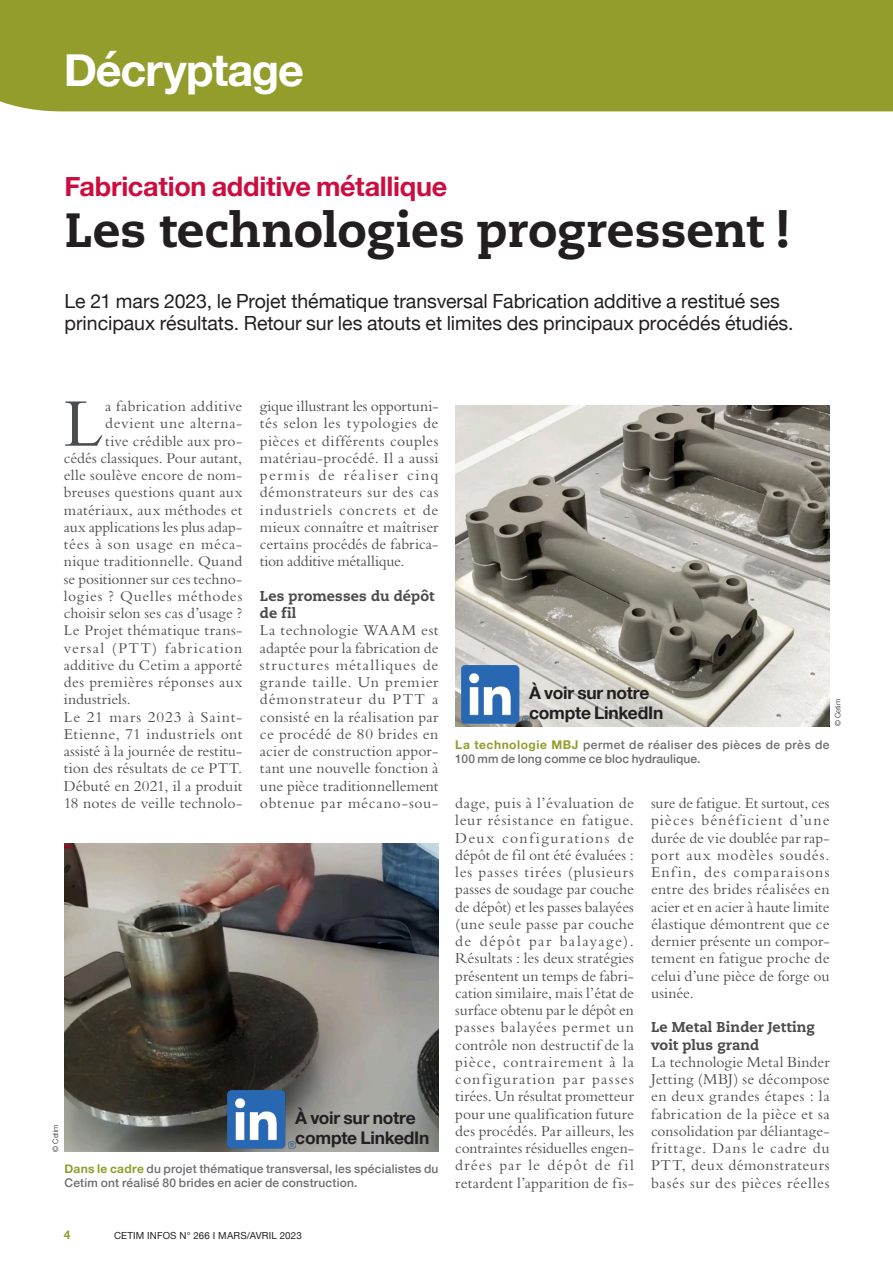
<style>
.page{position:relative;width:893px;height:1263px;background:#fff}
.page>*{position:absolute;margin:0;border:0;box-sizing:border-box;transform-origin:0 0}
.t1{font:71.1px "Bembo";color:#4b4c4d}
.t2{font:800 48px "Caecilia";color:#231f20}
.t3{font:700 45px "Helvetica Neue";letter-spacing:-.025em;color:#fff}
.t4{font:700 27px "Helvetica Neue";letter-spacing:-.01em;color:#cd0d40}
.t5{font:19.5px/22.5px "Helvetica Neue";letter-spacing:-.005em;color:#231f20}
.t6{font:700 17.4px/19.4px "Helvetica Neue";letter-spacing:-.015em;color:#231f20}
.t7{font:15.75px/17.2px "Bembo";letter-spacing:.02em;color:#4b4c4d;text-align:justify}
.t8{font:15.75px "Bembo";color:#4b4c4d}
.t9{font:15.75px "Bembo";letter-spacing:-.005em;color:#4b4c4d}
.t10{font:15.75px "Bembo";letter-spacing:.085em;color:#4b4c4d}
.t11{font:15.75px "Bembo";letter-spacing:.055em;color:#4b4c4d}
.t12{font:15.75px "Bembo";letter-spacing:.05em;color:#4b4c4d}
.t13{font:15.75px "Bembo";letter-spacing:.04em;color:#4b4c4d}
.t14{font:15.75px "Bembo";letter-spacing:.07em;color:#4b4c4d}
.t15{font:15.75px "Bembo";letter-spacing:.045em;color:#4b4c4d}
.t16{font:15.75px "Bembo";letter-spacing:.06em;color:#4b4c4d}
.t17{font:15.6px "Bembo";letter-spacing:.02em;color:#4b4c4d}
.t18{font:15.6px "Bembo";color:#4b4c4d}
.t19{font:15.6px "Bembo";letter-spacing:-.01em;color:#4b4c4d}
.t20{font:15.6px "Bembo";letter-spacing:-.005em;color:#4b4c4d}
.t21{font:15.6px "Bembo";letter-spacing:.045em;color:#4b4c4d}
.t22{font:15.6px "Bembo";letter-spacing:.08em;color:#4b4c4d}
.t23{font:15.6px "Bembo";letter-spacing:.05em;color:#4b4c4d}
.t24{font:800 14.25px/17.2px "Caecilia";color:#4b4c4d}
.t25{font:500 12px/14.2px "Helvetica Neue";letter-spacing:.015em;color:#6c6d70}
.t26{font:700 12px "Helvetica Neue";color:#939d2c}
.t27{font:9.75px "Helvetica Neue";letter-spacing:.015em;color:#231f20}
.t28{font:300 7.5px "Helvetica Neue";letter-spacing:-.005em;color:#231f20}
.s1{font-weight:700;color:#939d2c}
</style>
<div class="page">
<div style="left:0;top:0;width:893px;height:111px;background:#939d2c"></div>
<img style="left:65px;top:844px;width:373px;height:307px">
<img style="left:455px;top:406px;width:375px;height:320px">
<img style="left:461px;top:665px;width:68px;height:58px">
<img style="left:228px;top:1091px;width:67px;height:57px">
<h3 class="t3" style="left:64px;top:35px;width:242px">Décryptage</h3>
<h3 class="t4" style="left:65px;top:166px;width:384px">Fabrication additive métallique</h3>
<h2 class="t2" style="left:65px;top:201px;width:727px">Les technologies progressent !</h2>
<p class="t5" style="left:65px;top:291px;width:731px">Le 21 mars 2023, le Projet thématique transversal Fabrication additive a restitué ses principaux résultats. Retour sur les atouts et limites des principaux procédés étudiés.</p>
<p class="t7" style="left:260px;top:397px;width:180px">gique illustrant les opportuni&shy;tés selon les typologies de pièces et différents couples matériau-procédé. Il a aussi permis de réaliser cinq démonstrateurs sur des cas industriels concrets et de mieux connaître et maîtriser certains procédés de fabrica&shy;tion additive métallique.</p>
<p class="t24" style="left:260px;top:587px;width:176px">Les promesses du dépôt de fil</p>
<p class="t7" style="left:260px;top:622px;width:180px">La technologie WAAM est</p>
<p class="t8" style="left:260px;top:639px;width:180px">adaptée pour la fabrication de</p>
<p class="t14" style="left:260px;top:656px;width:180px">structures métalliques de</p>
<p class="t12" style="left:260px;top:673px;width:180px">grande taille. Un premier</p>
<p class="t16" style="left:260px;top:690px;width:180px">démonstrateur du PTT a</p>
<p class="t7" style="left:260px;top:708px;width:180px">consisté en la réalisation par</p>
<p class="t7" style="left:260px;top:725px;width:180px">ce procédé de 80 brides en</p>
<p class="t7" style="left:260px;top:742px;width:180px">acier de construction appor-</p>
<p class="t8" style="left:260px;top:759px;width:180px">tant une nouvelle fonction à</p>
<p class="t9" style="left:260px;top:777px;width:180px">une pièce traditionnellement</p>
<p class="t13" style="left:260px;top:794px;width:375px">obtenue par mécano-sou- dage, puis à l’évaluation de</p>
<p class="t12" style="left:455px;top:811px;width:180px">leur résistance en fatigue.</p>
<p class="t10" style="left:455px;top:828px;width:180px">Deux configurations de</p>
<p class="t8" style="left:455px;top:846px;width:180px">dépôt de fil ont été évaluées :</p>
<p class="t11" style="left:455px;top:863px;width:180px">les passes tirées (plusieurs</p>
<p class="t8" style="left:455px;top:880px;width:180px">passes de soudage par couche</p>
<p class="t9" style="left:455px;top:897px;width:180px">de dépôt) et les passes balayées</p>
<p class="t7" style="left:455px;top:915px;width:180px">(une seule passe par couche</p>
<p class="t10" style="left:455px;top:932px;width:180px">de dépôt par balayage).</p>
<p class="t7" style="left:455px;top:949px;width:180px">Résultats : les deux stratégies</p>
<p class="t8" style="left:455px;top:966px;width:180px">présentent un temps de fabri-</p>
<p class="t7" style="left:455px;top:984px;width:180px">cation similaire, mais l’état de</p>
<p class="t9" style="left:455px;top:1001px;width:180px">surface obtenu par le dépôt en</p>
<p class="t15" style="left:455px;top:1018px;width:180px">passes balayées permet un</p>
<p class="t7" style="left:455px;top:1036px;width:180px">contrôle non destructif de la</p>
<p class="t11" style="left:455px;top:1053px;width:180px">pièce, contrairement à la</p>
<p class="t10" style="left:455px;top:1070px;width:180px">configuration par passes</p>
<p class="t9" style="left:455px;top:1087px;width:180px">tirées. Un résultat prometteur</p>
<p class="t7" style="left:455px;top:1105px;width:180px">pour une qualification future</p>
<p class="t7" style="left:455px;top:1122px;width:180px">des procédés. Par ailleurs, les</p>
<p class="t8" style="left:455px;top:1139px;width:180px">contraintes résiduelles engen-</p>
<p class="t14" style="left:455px;top:1156px;width:180px">drées par le dépôt de fil</p>
<p class="t7" style="left:455px;top:1174px;width:180px">retardent l’apparition de fis-</p>
<h1 class="t1" style="left:64px;top:382px;width:41px">L</h1>
<p class="t17" style="left:105px;top:397px;width:139px">a fabrication additive</p>
<p class="t17" style="left:105px;top:414px;width:139px">devient une alterna-</p>
<p class="t17" style="left:105px;top:432px;width:139px">tive crédible aux pro-</p>
<p class="t18" style="left:64px;top:449px;width:180px">cédés classiques. Pour autant,</p>
<p class="t17" style="left:64px;top:466px;width:180px">elle soulève encore de nom-</p>
<p class="t17" style="left:64px;top:483px;width:180px">breuses questions quant aux</p>
<p class="t17" style="left:64px;top:501px;width:180px">matériaux, aux méthodes et</p>
<p class="t19" style="left:64px;top:518px;width:180px">aux applications les plus adap-</p>
<p class="t23" style="left:64px;top:535px;width:180px">tées à son usage en méca-</p>
<p class="t17" style="left:64px;top:552px;width:180px">nique traditionnelle. Quand</p>
<p class="t20" style="left:64px;top:570px;width:180px">se positionner sur ces techno-</p>
<p class="t21" style="left:64px;top:587px;width:180px">logies ? Quelles méthodes</p>
<p class="t17" style="left:64px;top:604px;width:180px">choisir selon ses cas d’usage ?</p>
<p class="t17" style="left:64px;top:621px;width:180px">Le Projet thématique trans-</p>
<p class="t22" style="left:64px;top:639px;width:180px">versal (PTT) fabrication</p>
<p class="t17" style="left:64px;top:656px;width:180px">additive du Cetim a apporté</p>
<p class="t17" style="left:64px;top:673px;width:180px">des premières réponses aux</p>
<p class="t17" style="left:64px;top:690px;width:69px">industriels.</p>
<p class="t7" style="left:64px;top:708px;width:180px">Le 21 mars 2023 à Saint-Etienne, 71 industriels ont assisté à la journée de restitu&shy;tion des résultats de ce PTT.<br>Débuté en 2021, il a produit 18 notes de veille technolo-</p>
<p class="t6" style="left:529px;top:684px;width:136px">À voir sur notre compte LinkedIn</p>
<p class="t28" style="left:832px;top:726px;width:28px;rotate:-90deg">© Cetim</p>
<p class="t25" style="left:455px;top:737px;width:376px"><span class="s1">La technologie MBJ</span> permet de réaliser des pièces de près de<br>100 mm de long comme ce bloc hydraulique.</p>
<p class="t7" style="left:651px;top:794px;width:180px">sure de fatigue. Et surtout, ces pièces bénéficient d’une durée de vie doublée par rap&shy;port aux modèles soudés.<br>Enfin, des comparaisons entre des brides réalisées en acier et en acier à haute limite élastique démontrent que ce dernier présente un compor&shy;tement en fatigue proche de celui d’une pièce de forge ou usinée.</p>
<p class="t24" style="left:651px;top:1019px;width:165px">Le Metal Binder Jetting voit plus grand</p>
<p class="t7" style="left:651px;top:1053px;width:180px">La technologie Metal Binder Jetting (MBJ) se décompose en deux grandes étapes : la fabrication de la pièce et sa consolidation par déliantage&shy;frittage. Dans le cadre du PTT, deux démonstrateurs basés sur des pièces réelles</p>
<p class="t6" style="left:295px;top:1109px;width:136px">À voir sur notre compte LinkedIn</p>
<p class="t28" style="left:49px;top:1151px;width:28px;rotate:-90deg">© Cetim</p>
<p class="t25" style="left:65px;top:1160px;width:375px"><span class="s1">Dans le cadre</span> du projet thématique transversal, les spécialistes du<br>Cetim ont réalisé 80 brides en acier de construction.</p>
<p class="t26" style="left:64px;top:1225px;width:8px">4</p>
<p class="t27" style="left:114px;top:1229px;width:189px">CETIM INFOS N° 266 I MARS/AVRIL 2023</p>
</div>
